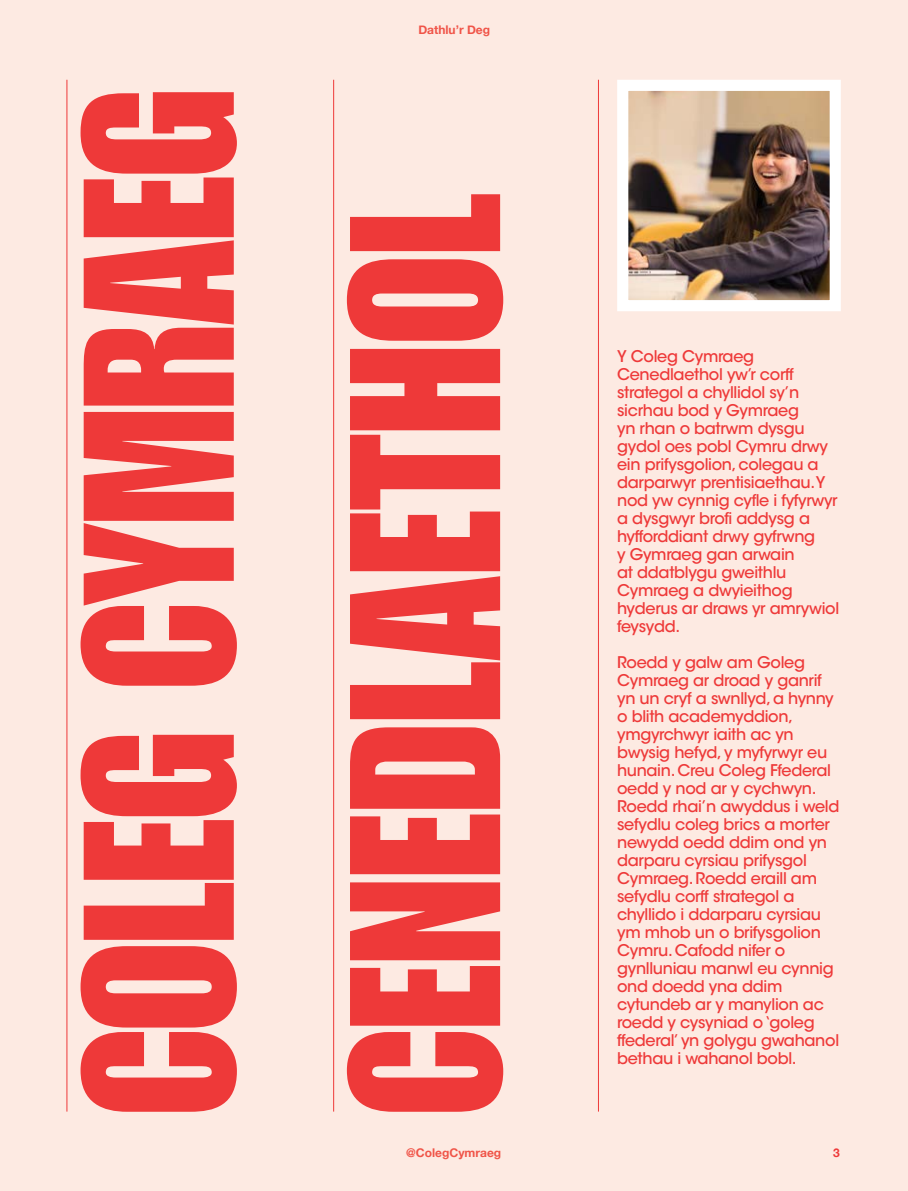
<style>
.page{position:relative;width:908px;height:1191px;background:#fff}
.page>*{position:absolute;margin:0;border:0;box-sizing:border-box;transform-origin:0 0}
.t1{font:210px "Impact LT Std";color:#ee3939;scale:.88 1}
.t2{font:500 16px/18px "ITC Avant Garde Std";letter-spacing:-.02em;color:#ee3939}
.t3{font:700 12px "Helvetica Neue";color:#f05448}
.t4{font:700 12px "Helvetica Neue";color:#ee3939}
</style>
<div class="page">
<div style="left:0;top:0;width:907px;height:1191px;background:#fdeae2"></div>
<hr style="left:598px;top:80px;width:1px;height:1031px;background:#ee3939">
<img style="left:629px;top:92px;width:199px;height:207px">
<div style="left:617px;top:80px;width:223px;height:231px;border:11px solid #fff"></div>
<hr style="left:333px;top:80px;width:1px;height:1031px;background:#ee3939">
<hr style="left:67px;top:80px;width:1px;height:1031px;background:#ee3939">
<h1 class="t1" style="left:37px;top:1115px;width:1169px;rotate:-90deg">COLEG CYMRAEG</h1>
<p class="t3" style="left:418px;top:20px;width:73px">Dathlu’r Deg</p>
<h1 class="t1" style="left:303px;top:1115px;width:1049px;rotate:-90deg">CENEDLAETHOL</h1>
<p class="t3" style="left:406px;top:1143px;width:96px">@ColegCymraeg</p>
<p class="t2" style="left:617px;top:347px;width:223px">Y Coleg Cymraeg<br>Cenedlaethol yw’r corff strategol a chyllidol sy’n sicrhau bod y Gymraeg<br>yn rhan o batrwm dysgu gydol oes pobl Cymru drwy ein prifysgolion, colegau a darparwyr prentisiaethau.Y nod yw cynnig cyfle i fyfyrwyr a dysgwyr brofi addysg a hyfforddiant drwy gyfrwng<br>y Gymraeg gan arwain<br>at ddatblygu gweithlu<br>Cymraeg a dwyieithog hyderus ar draws yr amrywiol feysydd.</p>
<p class="t2" style="left:617px;top:653px;width:224px">Roedd y galw am Goleg<br>Cymraeg ar droad y ganrif yn un cryf a swnllyd, a hynny o blith academyddion, ymgyrchwyr iaith ac yn bwysig hefyd, y myfyrwyr eu hunain. Creu Coleg Ffederal oedd y nod ar y cychwyn.<br>Roedd rhai’n awyddus i weld sefydlu coleg brics a morter newydd oedd ddim ond yn darparu cyrsiau prifysgol<br>Cymraeg. Roedd eraill am sefydlu corff strategol a chyllido i ddarparu cyrsiau ym mhob un o brifysgolion<br>Cymru. Cafodd nifer o gynlluniau manwl eu cynnig ond doedd yna ddim cytundeb ar y manylion ac roedd y cysyniad o ‘goleg ffederal’ yn golygu gwahanol bethau i wahanol bobl.</p>
<p class="t4" style="left:832px;top:1143px;width:8px">3</p>
</div>
